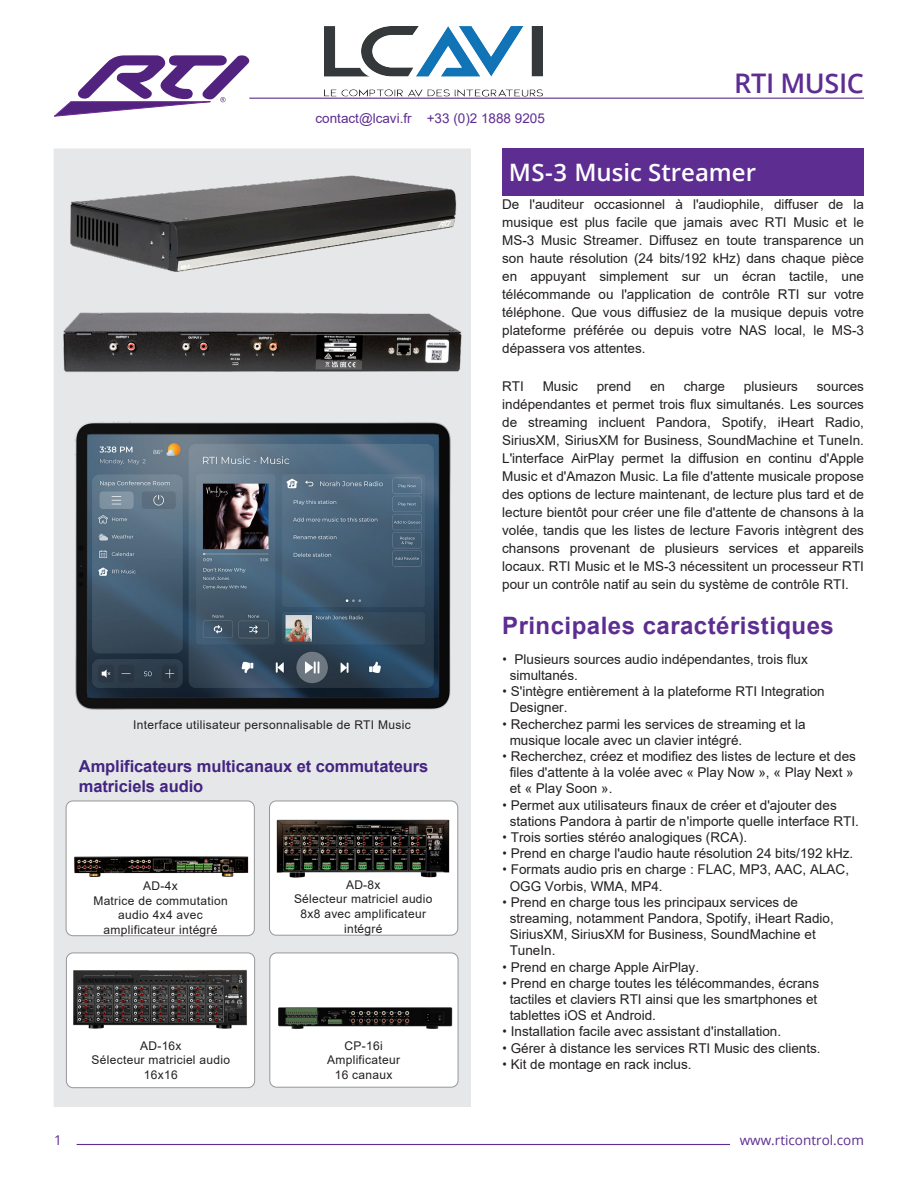
<style>
.page{position:relative;width:918px;height:1188px;background:#fff}
.page>*{position:absolute;margin:0;border:0;box-sizing:border-box;transform-origin:0 0}
.t1{font:600 27px "Open Sans";letter-spacing:-.015em;color:#5d2d91}
.t2{font:700 24px "Arial";letter-spacing:.02em;color:#5d2d91}
.t3{font:600 24px "Open Sans";color:#fff}
.t4{font:700 16.5px/19.8px "Arial";letter-spacing:-.005em;color:#432480}
.t5{font:13.5px/18px "Arial";color:#231f20}
.t6{font:13.5px "Arial";color:#5e2d91}
.t7{font:13.5px "Open Sans";color:#5d2d91}
.t8{font:12px/14.7px "Arial";letter-spacing:.025em;color:#231f20;text-align:center}
.s1{font-family:"Open Sans"}
</style>
<div class="page">
<svg style="left:54px;top:55px;width:195px;height:61px"></svg>
<hr style="left:249px;top:98px;width:615px;height:1px;background:#5d2d91">
<hr style="left:77px;top:1144px;width:653px;height:1px;background:#5d2d91">
<div style="left:54px;top:148px;width:417px;height:959px;background:#e6e7e9"></div>
<div style="left:66px;top:953px;width:189px;height:135px;background:#fff;border-radius:7px"></div>
<div style="left:66px;top:953px;width:189px;height:135px;border:1px solid #95979a;border-radius:7px"></div>
<div style="left:66px;top:801px;width:188px;height:135px;background:#fff;border-radius:7px"></div>
<div style="left:270px;top:953px;width:188px;height:134px;background:#fff;border-radius:7px"></div>
<div style="left:269px;top:953px;width:189px;height:135px;border:1px solid #95979a;border-radius:7px"></div>
<div style="left:270px;top:801px;width:188px;height:134px;background:#fff;border-radius:7px"></div>
<div style="left:269px;top:801px;width:189px;height:135px;border:1px solid #95979a;border-radius:7px"></div>
<img style="left:54px;top:171px;width:416px;height:105px">
<img style="left:54px;top:296px;width:416px;height:84px">
<img style="left:66px;top:800px;width:189px;height:124px">
<img style="left:269px;top:812px;width:189px;height:71px">
<img style="left:67px;top:952px;width:188px;height:94px">
<img style="left:278px;top:1007px;width:175px;height:22px">
<div style="left:502px;top:148px;width:362px;height:48px;background:#5d2d91"></div>
<img style="left:74px;top:421px;width:377px;height:289px">
<img style="left:325px;top:26px;width:217px;height:71px">
<p class="t6" style="left:315px;top:109px;width:231px">contact@lcavi.fr +33 (0)2 1888 9205</p>
<h1 class="t1" style="left:734px;top:64px;width:131px">RTI MUSIC</h1>
<p class="t8" style="left:133px;top:717px;width:279px">Interface utilisateur personnalisable de RTI Music</p>
<p class="t4" style="left:79px;top:756px;width:351px">Amplificateurs multicanaux et commutateurs matriciels audio</p>
<p class="t8" style="left:93px;top:878px;width:136px">AD-4x<br>Matrice de commutation audio 4x4 avec amplificateur intégré</p>
<p class="t8" style="left:92px;top:1038px;width:140px">AD-16x<br>Sélecteur matriciel audio<br>16x16</p>
<p class="t8" style="left:294px;top:877px;width:140px">AD-8x<br>Sélecteur matriciel audio<br>8x8 avec amplificateur intégré</p>
<p class="t8" style="left:327px;top:1038px;width:74px">CP-16i<br>Amplificateur<br>16 canaux</p>
<p class="t3" style="left:509px;top:156px;width:249px">MS-3 Music Streamer</p>
<p class="t5" style="left:502px;top:195px;width:363px;text-align:justify">De l'auditeur occasionnel à l'audiophile, diffuser de la musique est plus facile que jamais avec RTI Music et le MS-3 Music Streamer. Diffusez en toute transparence un son haute résolution (24 bits/192 kHz) dans chaque pièce en appuyant simplement sur un écran tactile, une télécommande ou l'application de contrôle RTI sur votre téléphone. Que vous diffusiez de la musique depuis votre plateforme préférée ou depuis votre NAS local, le MS-3 dépassera vos attentes.</p>
<p class="t5" style="left:502px;top:377px;width:23px">RTI</p>
<p class="t5" style="left:543px;top:377px;width:37px">Music</p>
<p class="t5" style="left:597px;top:377px;width:36px">prend</p>
<p class="t5" style="left:650px;top:377px;width:17px">en</p>
<p class="t5" style="left:684px;top:377px;width:43px">charge</p>
<p class="t5" style="left:744px;top:377px;width:56px">plusieurs</p>
<p class="t5" style="left:502px;top:377px;width:363px;text-align:justify;text-indent:315px">sources indépendantes et permet trois flux simultanés. Les sources de streaming incluent Pandora, Spotify, iHeart Radio, SiriusXM, SiriusXM for Business, SoundMachine et TuneIn.<br>L'interface AirPlay permet la diffusion en continu d'Apple Music et d'Amazon Music. La file d'attente musicale propose des options de lecture maintenant, de lecture plus tard et de lecture bientôt pour créer une file d'attente de chansons à la volée, tandis que les listes de lecture Favoris intègrent des chansons provenant de plusieurs services et appareils locaux. RTI Music et le MS-3 nécessitent un processeur RTI pour un contrôle natif au sein du système de contrôle RTI.</p>
<p class="t2" style="left:502px;top:609px;width:333px">Principales caractéristiques</p>
<p class="t5" style="left:510px;top:651px;width:300px;line-height:16.2px;text-indent:-8px"><span class="s1">•</span> Plusieurs sources audio indépendantes, trois flux simultanés.</p>
<p class="t5" style="left:510px;top:683px;width:317px;line-height:16.2px;text-indent:-8px"><span class="s1">•</span> S'intègre entièrement à la plateforme RTI Integration<br>Designer.</p>
<p class="t5" style="left:510px;top:716px;width:297px;line-height:16.2px;text-indent:-8px"><span class="s1">•</span> Recherchez parmi les services de streaming et la musique locale avec un clavier intégré.</p>
<p class="t5" style="left:510px;top:748px;width:348px;line-height:16.2px;text-indent:-8px"><span class="s1">•</span> Recherchez, créez et modifiez des listes de lecture et des files d'attente à la volée avec « Play Now », « Play Next » et « Play Soon ».</p>
<p class="t5" style="left:510px;top:797px;width:351px;line-height:16.2px;text-indent:-8px"><span class="s1">•</span> Permet aux utilisateurs finaux de créer et d'ajouter des stations Pandora à partir de n'importe quelle interface RTI.</p>
<p class="t5" style="left:502px;top:828px;width:246px"><span class="s1">•</span> Trois sorties stéréo analogiques (RCA).</p>
<p class="t5" style="left:502px;top:844px;width:353px"><span class="s1">•</span> Prend en charge l'audio haute résolution 24 bits/192 kHz.</p>
<p class="t5" style="left:510px;top:862px;width:341px;line-height:16.2px;text-indent:-8px"><span class="s1">•</span> Formats audio pris en charge : FLAC, MP3, AAC, ALAC,<br>OGG Vorbis, WMA, MP4.</p>
<p class="t5" style="left:510px;top:894px;width:326px;line-height:16.2px;text-indent:-8px"><span class="s1">•</span> Prend en charge tous les principaux services de streaming, notamment Pandora, Spotify, iHeart Radio, SiriusXM, SiriusXM for Business, SoundMachine et TuneIn.</p>
<p class="t5" style="left:502px;top:958px;width:198px"><span class="s1">•</span> Prend en charge Apple AirPlay.</p>
<p class="t5" style="left:510px;top:975px;width:311px;line-height:16.2px;text-indent:-8px"><span class="s1">•</span> Prend en charge toutes les télécommandes, écrans tactiles et claviers RTI ainsi que les smartphones et tablettes iOS et Android.</p>
<p class="t5" style="left:502px;top:1023px;width:281px"><span class="s1">•</span> Installation facile avec assistant d'installation.</p>
<p class="t5" style="left:502px;top:1039px;width:320px"><span class="s1">•</span> Gérer à distance les services RTI Music des clients.</p>
<p class="t5" style="left:502px;top:1055px;width:191px"><span class="s1">•</span> Kit de montage en rack inclus.</p>
<p class="t7" style="left:54px;top:1130px;width:9px">1</p>
<p class="t7" style="left:740px;top:1130px;width:126px">www.rticontrol.com</p>
</div>
